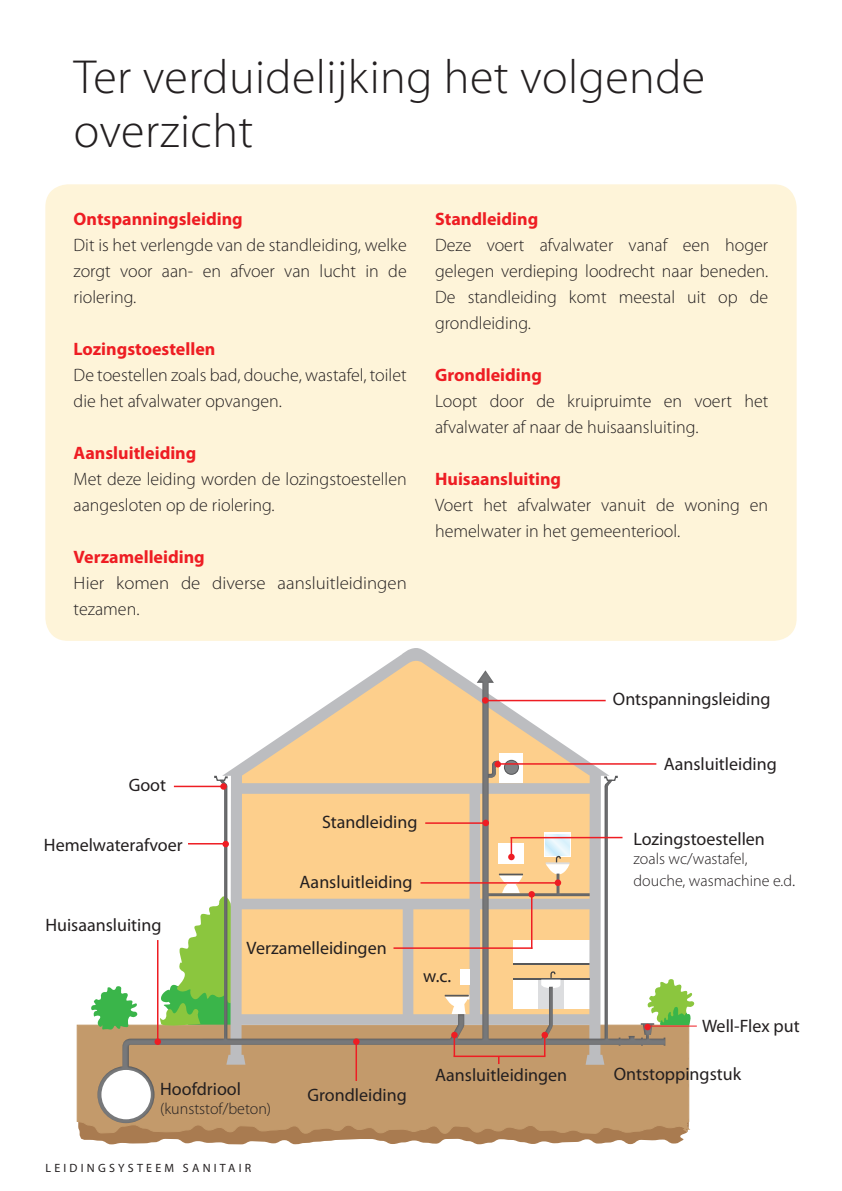
<style>
.page{position:relative;width:842px;height:1191px;background:#fff}
.page>*{position:absolute;margin:0;border:0;box-sizing:border-box;transform-origin:0 0}
.t1{font:300 48px/54px "Myriad Pro";letter-spacing:.01em;color:#231f20}
.t2{font:300 18px/26px "Myriad Pro";color:#231f20}
.t3{font:18px "Myriad Pro";color:#231f20}
.t4{font:700 18px "Myriad Pro";color:#ee1d23}
.t5{font:300 18px/26px "Myriad Pro";color:#231f20;scale:1.05 1}
.t6{font:300 16px/21.6px "Myriad Pro";color:#231f20}
.t7{font:12px "Myriad Pro";letter-spacing:.27em;color:#231f20}
.s1{font-size:18px}
</style>
<div class="page">
<div style="left:45px;top:184px;width:752px;height:457px;background:#fef4d9;border-radius:23px"></div>
<svg style="left:79px;top:1134px;width:605px;height:10px;fill:#a97b50"></svg>
<svg style="left:76px;top:1024px;width:614px;height:110px;background:#be9467"></svg>
<svg style="left:379px;top:648px;width:74px;height:22px"></svg>
<svg style="left:665px;top:979px;width:30px;height:46px"></svg>
<svg style="left:90px;top:999px;width:7px;height:32px"></svg>
<svg style="left:97px;top:670px;width:568px;height:453px"></svg>
<div style="left:101px;top:1070px;width:50px;height:49px;background:#fff;border-radius:50%"></div>
<svg style="left:604px;top:775px;width:14px;height:6px"></svg>
<svg style="left:505px;top:761px;width:13px;height:13px"></svg>
<svg style="left:214px;top:775px;width:14px;height:6px"></svg>
<hr style="left:485px;top:700px;width:121px;height:1px;background:#ee1d23">
<hr style="left:511px;top:837px;width:111px;height:1px;background:#ee1d23">
<svg style="left:511px;top:838px;width:1px;height:15px"></svg>
<hr style="left:174px;top:785px;width:48px;height:2px;background:#ee1d23">
<hr style="left:188px;top:843px;width:38px;height:1px;background:#ee1d23">
<hr style="left:498px;top:763px;width:158px;height:1px;background:#ee1d23">
<hr style="left:649px;top:1025px;width:48px;height:1px;background:#ee1d23">
<hr style="left:393px;top:947px;width:139px;height:2px;background:#ee1d23">
<hr style="left:531px;top:894px;width:1px;height:55px;background:#ee1d23">
<hr style="left:420px;top:882px;width:139px;height:1px;background:#ee1d23">
<hr style="left:355px;top:1041px;width:2px;height:40px;background:#ee1d23">
<hr style="left:454px;top:1055px;width:91px;height:2px;background:#ee1d23">
<svg style="left:544px;top:1038px;width:1px;height:17px"></svg>
<svg style="left:454px;top:1038px;width:1px;height:17px"></svg>
<hr style="left:157px;top:940px;width:1px;height:103px;background:#ee1d23">
<div style="left:494px;top:761px;width:7px;height:6px;background:#ee1d23;border-radius:50%"></div>
<div style="left:482px;top:697px;width:7px;height:6px;background:#ee1d23;border-radius:50%"></div>
<div style="left:508px;top:853px;width:7px;height:7px;background:#ee1d23;border-radius:50%"></div>
<div style="left:528px;top:891px;width:7px;height:6px;background:#ee1d23;border-radius:50%"></div>
<div style="left:541px;top:1031px;width:7px;height:7px;background:#ee1d23;border-radius:50%"></div>
<div style="left:451px;top:1031px;width:7px;height:7px;background:#ee1d23;border-radius:50%"></div>
<div style="left:555px;top:879px;width:6px;height:7px;background:#ee1d23;border-radius:50%"></div>
<hr style="left:425px;top:822px;width:61px;height:2px;background:#ee1d23">
<div style="left:482px;top:819px;width:7px;height:7px;background:#ee1d23;border-radius:50%"></div>
<div style="left:220px;top:783px;width:7px;height:6px;background:#ee1d23;border-radius:50%"></div>
<div style="left:222px;top:840px;width:7px;height:7px;background:#ee1d23;border-radius:50%"></div>
<div style="left:155px;top:1038px;width:6px;height:7px;background:#ee1d23;border-radius:50%"></div>
<div style="left:353px;top:1038px;width:7px;height:7px;background:#ee1d23;border-radius:50%"></div>
<div style="left:644px;top:1023px;width:7px;height:7px;background:#ee1d23;border-radius:50%"></div>
<h1 class="t1" style="left:74px;top:54px;width:633px">Ter verduidelijking het volgende overzicht</h1>
<p class="t4" style="left:74px;top:212px;width:171px">Ontspanningsleiding</p>
<p class="t2" style="left:74px;top:233px;width:335px;text-align:justify">Dit is het verlengde van de standleiding, welke zorgt voor aan- en afvoer van lucht in de riolering.</p>
<p class="t4" style="left:74px;top:342px;width:143px">Lozingstoestellen</p>
<p class="t2" style="left:74px;top:363px;width:335px">De toestellen zoals bad, douche, wastafel, toilet die het afvalwater opvangen.</p>
<p class="t4" style="left:74px;top:446px;width:124px">Aansluitleiding</p>
<p class="t2" style="left:74px;top:467px;width:335px">Met deze leiding worden de lozingstoestellen aangesloten op de riolering.</p>
<p class="t4" style="left:74px;top:550px;width:133px">Verzamelleiding</p>
<p class="t5" style="left:74px;top:571px;width:319px">Hier komen de diverse aansluitleidingen tezamen.</p>
<p class="t4" style="left:435px;top:212px;width:105px">Standleiding</p>
<p class="t2" style="left:435px;top:233px;width:335px;text-align:justify">Deze voert afvalwater vanaf een hoger gelegen verdieping loodrecht naar beneden.<br>De standleiding komt meestal uit op de grondleiding.</p>
<p class="t4" style="left:435px;top:368px;width:108px">Grondleiding</p>
<p class="t2" style="left:435px;top:389px;width:335px">Loopt door de kruipruimte en voert het afvalwater af naar de huisaansluiting.</p>
<p class="t4" style="left:435px;top:472px;width:128px">Huisaansluiting</p>
<p class="t2" style="left:435px;top:493px;width:335px">Voert het afvalwater vanuit de woning en hemelwater in het gemeenteriool.</p>
<p class="t3" style="left:129px;top:778px;width:39px">Goot</p>
<p class="t3" style="left:44px;top:837px;width:140px">Hemelwaterafvoer</p>
<p class="t3" style="left:45px;top:918px;width:118px">Huisaansluiting</p>
<p class="t3" style="left:322px;top:815px;width:97px">Standleiding</p>
<p class="t3" style="left:300px;top:875px;width:115px">Aansluitleiding</p>
<p class="t3" style="left:247px;top:940px;width:142px">Verzamelleidingen</p>
<p class="t3" style="left:613px;top:692px;width:159px">Ontspanningsleiding</p>
<p class="t3" style="left:664px;top:757px;width:115px">Aansluitleiding</p>
<p class="t3" style="left:634px;top:832px;width:133px">Lozingstoestellen</p>
<p class="t6" style="left:634px;top:849px;width:163px">zoals wc/wastafel, douche, wasmachine e.d<span class="s1">.</span></p>
<p class="t3" style="left:160px;top:1081px;width:82px">Hoofdriool</p>
<p class="t6" style="left:160px;top:1099px;width:113px">(kunststof/beton)</p>
<p class="t7" style="left:45px;top:1163px;width:207px">LEIDINGSYSTEEM SANITAIR</p>
<p class="t3" style="left:423px;top:969px;width:29px">w.c.</p>
<p class="t3" style="left:308px;top:1088px;width:101px">Grondleiding</p>
<p class="t3" style="left:435px;top:1068px;width:134px">Aansluitleidingen</p>
<p class="t3" style="left:702px;top:1019px;width:99px">Well-Flex put</p>
<p class="t3" style="left:614px;top:1066px;width:129px">Ontstoppingstuk</p>
</div>
